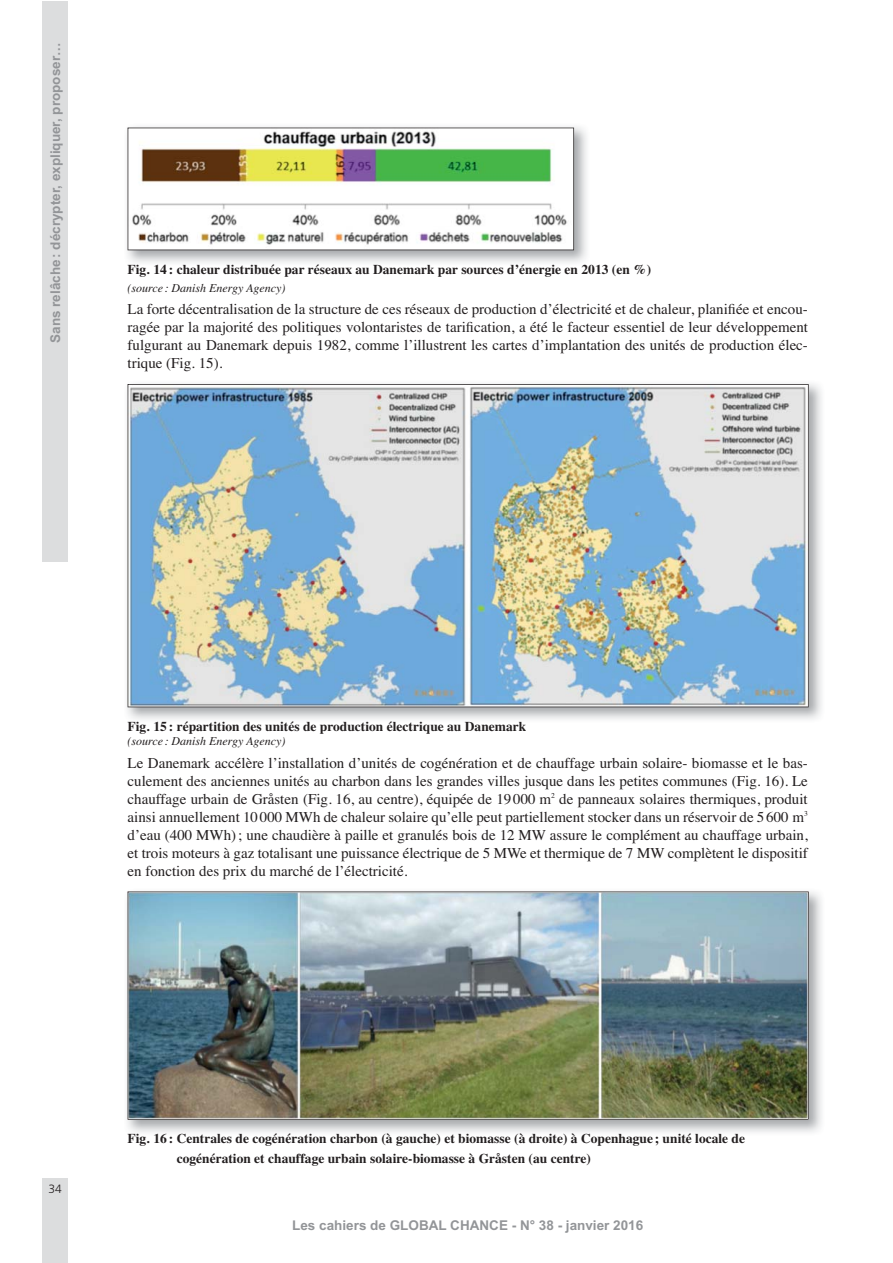
<style>
.page{position:relative;width:893px;height:1263px;background:#fff}
.page>*{position:absolute;margin:0;border:0;box-sizing:border-box;transform-origin:0 0}
.t1{font:15px/18px "Times";color:#231f20;text-align:justify}
.t2{font:700 13.5px/19.5px "Times";color:#231f20}
.t3{font:700 13.5px "Arial";color:#939598}
.t4{font:italic 12px "Times";color:#231f20}
.t5{font:300 12px "Frutiger";color:#231f20}
</style>
<div class="page">
<div style="left:43px;top:1px;width:25px;height:560px;background:#dcddde"></div>
<div style="left:43px;top:1178px;width:25px;height:85px;background:#dcddde"></div>
<img style="left:127px;top:127px;width:460px;height:136px">
<svg style="left:128px;top:128px;width:446px;height:122px"></svg>
<img style="left:127px;top:383px;width:695px;height:337px">
<img style="left:128px;top:384px;width:681px;height:323px">
<img style="left:127px;top:891px;width:695px;height:241px">
<img style="left:128px;top:891px;width:681px;height:229px">
<p class="t3" style="left:47px;top:343px;width:302px;rotate:-90deg">Sans relâche : décrypter, expliquer, proposer…</p>
<p class="t2" style="left:128px;top:258px;width:525px">Fig. 14 : chaleur distribuée par réseaux au Danemark par sources d’énergie en 2013 (en %)</p>
<p class="t4" style="left:128px;top:278px;width:160px">(source : Danish Energy Agency)</p>
<p class="t1" style="left:128px;top:299px;width:682px">La forte décentralisation de la structure de ces réseaux de production d’électricité et de chaleur, planifiée et encou&shy;ragée par la majorité des politiques volontaristes de tarification, a été le facteur essentiel de leur développement fulgurant au Danemark depuis 1982, comme l’illustrent les cartes d’implantation des unités de production élec&shy;trique (Fig. 15).</p>
<p class="t2" style="left:128px;top:715px;width:400px">Fig. 15 : répartition des unités de production électrique au Danemark</p>
<p class="t4" style="left:128px;top:731px;width:160px">(source : Danish Energy Agency)</p>
<p class="t1" style="left:128px;top:752px;width:682px">Le Danemark accélère l’installation d’unités de cogénération et de chauffage urbain solaire- biomasse et le bas&shy;culement des anciennes unités au charbon dans les grandes villes jusque dans les petites communes (Fig. 16). Le chauffage urbain de Gråsten (Fig. 16, au centre), équipée de 19 000 m<sup>2</sup> de panneaux solaires thermiques, produit ainsi annuellement 10 000 MWh de chaleur solaire qu’elle peut partiellement stocker dans un réservoir de 5 600 m<sup>3 </sup>d’eau (400 MWh) ; une chaudière à paille et granulés bois de 12 MW assure le complément au chauffage urbain, et trois moteurs à gaz totalisant une puissance électrique de 5 MWe et thermique de 7 MW complètent le dispositif en fonction des prix du marché de l’électricité.</p>
<p class="t5" style="left:49px;top:1182px;width:15px">34</p>
<p class="t2" style="left:177px;top:1128px;width:570px;text-indent:-49px">Fig. 16 : Centrales de cogénération charbon (à gauche) et biomasse (à droite) à Copenhague ; unité locale de cogénération et chauffage urbain solaire-biomasse à Gråsten (au centre)</p>
<p class="t3" style="left:292px;top:1217px;width:353px">Les cahiers de GLOBAL CHANCE - N° 38 - janvier 2016</p>
</div>
